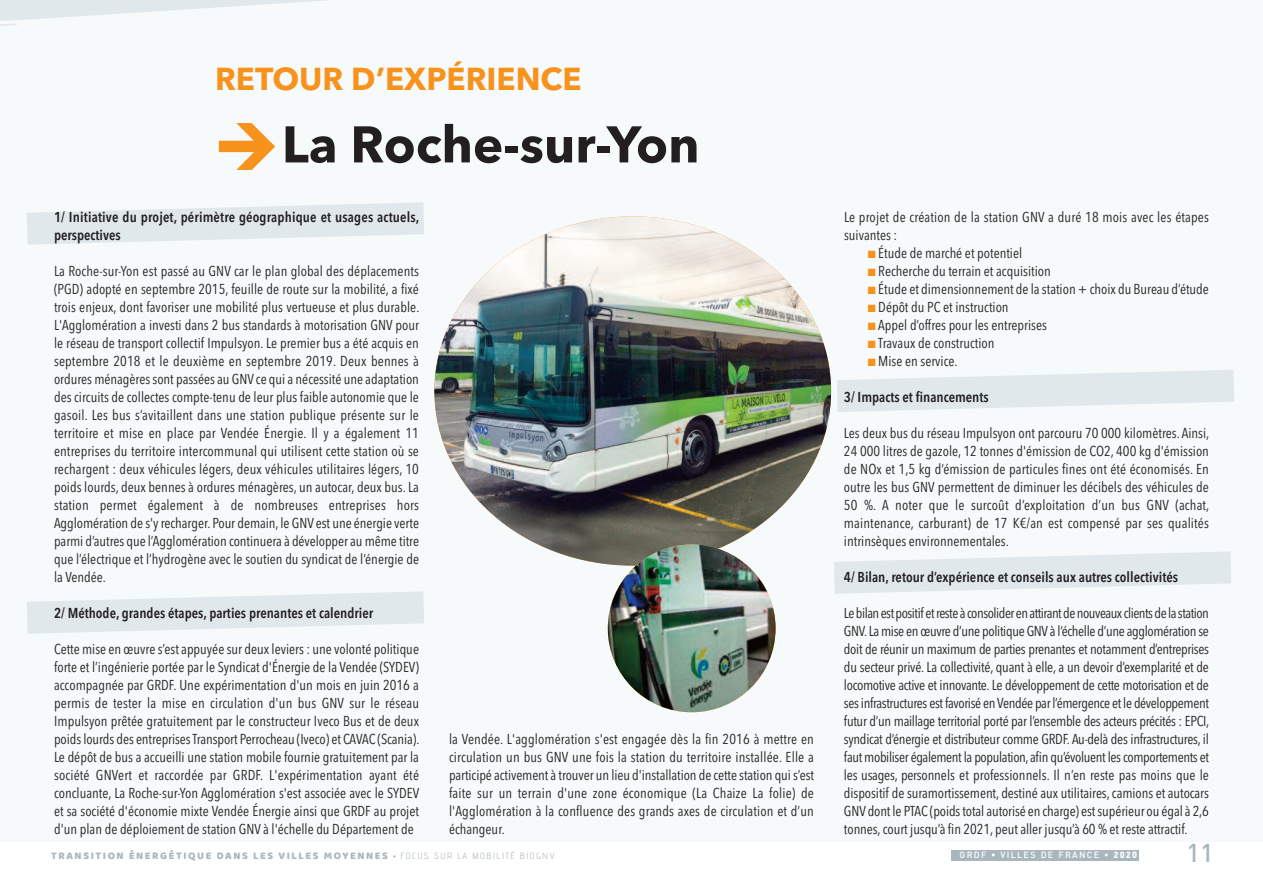
<style>
.page{position:relative;width:1263px;height:893px;background:#fff}
.page>*{position:absolute;margin:0;border:0;box-sizing:border-box;transform-origin:0 0}
.t1{font:700 51px "Avenir Next";color:#231f20}
.t2{font:700 31.5px "Avenir Next";color:#f7931d}
.t3{font:500 25.5px "DIN Pro";color:#a8b6be}
.t4{font:14.25px/18px "Avenir Next Condensed";color:#231f20;text-align:justify}
.t5{font:600 14.25px/18px "Avenir Next Condensed";color:#231f20}
.t6{font:10.5px "Baloo";letter-spacing:.15em;color:#a8b6be}
.t7{font:500 9px "DIN Pro";letter-spacing:.145em;color:#fff}
.s1{font-family:"Travelcons";font-weight:400;font-size:54px;color:#f7931d}
.s2{color:#f7931d}
.s3{font-size:9px}
.s4{font-family:"Advent Pro";font-size:9px}
.s5{font-weight:900}
</style>
<div class="page">
<div style="left:0;top:0;width:1263px;height:842px;background:#f7fafb"></div>
<div style="left:951px;top:850px;width:188px;height:10px;background:#a8b6be"></div>
<svg style="left:0;top:0;width:327px;height:21px;fill:#e2eaed"></svg>
<svg style="left:0;top:23px;width:17px;height:3px"></svg>
<svg style="left:837px;top:370px;width:397px;height:42px"></svg>
<svg style="left:27px;top:202px;width:397px;height:43px"></svg>
<svg style="left:27px;top:591px;width:397px;height:43px"></svg>
<svg style="left:834px;top:551px;width:397px;height:43px"></svg>
<img style="left:434px;top:216px;width:397px;height:349px;border-radius:50%">
<img style="left:608px;top:544px;width:168px;height:168px;border-radius:50%">
<h2 class="t2" style="left:215px;top:52px;width:368px">RETOUR D’EXPÉRIENCE</h2>
<h1 class="t1" style="left:215px;top:100px;width:486px"><span class="s1">1</span>La Roche-sur-Yon</h1>
<p class="t5" style="left:54px;top:207px;width:367px">1/ Initiative du projet, périmètre géographique et usages actuels, perspectives</p>
<p class="t4" style="left:54px;top:261px;width:367px">La Roche-sur-Yon est passé au GNV car le plan global des déplacements (PGD) adopté en septembre 2015, feuille de route sur la mobilité, a fixé trois enjeux, dont favoriser une mobilité plus vertueuse et plus durable.<br>L'Agglomération a investi dans 2 bus standards à motorisation GNV pour le réseau de transport collectif Impulsyon. Le premier bus a été acquis en septembre 2018 et le deuxième en septembre 2019. Deux bennes à ordures ménagères sont passées au GNV ce qui a nécessité une adaptation des circuits de collectes compte-tenu de leur plus faible autonomie que le gasoil. Les bus s’avitaillent dans une station publique présente sur le territoire et mise en place par Vendée énergie. Il y a également 11 entreprises du territoire intercommunal qui utilisent cette station où se rechargent : deux véhicules légers, deux véhicules utilitaires légers, 10 poids lourds, deux bennes à ordures ménagères, un autocar, deux bus. La station permet également à de nombreuses entreprises hors Agglomération de s'y recharger. Pour demain, le GNV est une énergie verte parmi d’autres que l’Agglomération continuera à développer au même titre que l’électrique et l’hydrogène avec le soutien du syndicat de l’énergie de la Vendée.</p>
<p class="t5" style="left:54px;top:603px;width:321px">2/ Méthode, grandes étapes, parties prenantes et calendrier</p>
<p class="t4" style="left:54px;top:639px;width:367px">Cette mise en œuvre s’est appuyée sur deux leviers : une volonté politique forte et l’ingénierie portée par le Syndicat d'énergie de la Vendée (SYDEV) accompagnée par GRDF. Une expérimentation d'un mois en juin 2016 a permis de tester la mise en circulation d'un bus GNV sur le réseau Impulsyon prêtée gratuitement par le constructeur Iveco Bus et de deux poids lourds des entreprisesTransport Perrocheau (Iveco) et CAVAC (Scania).<br>Le dépôt de bus a accueilli une station mobile fournie gratuitement par la société GNVert et raccordée par GRDF. L'expérimentation ayant été concluante, La Roche-sur-Yon Agglomération s'est associée avec le SYDEV et sa société d'économie mixte Vendée énergie ainsi que GRDF au projet d'un plan de déploiement de station GNV à l'échelle du Département de</p>
<p class="t4" style="left:449px;top:729px;width:366px">la Vendée. L'agglomération s'est engagée dès la fin 2016 à mettre en circulation un bus GNV une fois la station du territoire installée. Elle a participé activement à trouver un lieu d'installation de cette station qui s’est faite sur un terrain d'une zone économique (La Chaize La folie) de l'Agglomération à la confluence des grands axes de circulation et d’un échangeur.</p>
<p class="t4" style="left:844px;top:207px;width:366px">Le projet de création de la station GNV a duré 18 mois avec les étapes suivantes :</p>
<p class="t4" style="left:868px;top:243px;width:156px"><span class="s2">■</span> étude de marché et potentiel</p>
<p class="t4" style="left:868px;top:261px;width:184px"><span class="s2">■</span> Recherche du terrain et acquisition</p>
<p class="t4" style="left:868px;top:279px;width:342px"><span class="s2">■</span> étude et dimensionnement de la station + choix du Bureau d’étude</p>
<p class="t4" style="left:868px;top:297px;width:142px"><span class="s2">■</span> Dépôt du PC et instruction</p>
<p class="t4" style="left:868px;top:315px;width:180px"><span class="s2">■</span> Appel d’offres pour les entreprises</p>
<p class="t4" style="left:868px;top:333px;width:128px"><span class="s2">■</span> Travaux de construction</p>
<p class="t4" style="left:868px;top:351px;width:91px"><span class="s2">■</span> Mise en service.</p>
<p class="t5" style="left:844px;top:387px;width:146px">3/ Impacts et financements</p>
<p class="t4" style="left:844px;top:423px;width:367px">Les deux bus du réseau Impulsyon ont parcouru 70 000 kilomètres. Ainsi, 24 000 litres de gazole, 12 tonnes d'émission de CO2, 400 kg d'émission de NOx et 1,5 kg d’émission de particules fines ont été économisés. En outre les bus GNV permettent de diminuer les décibels des véhicules de 50 %. A noter que le surcoût d’exploitation d’un bus GNV (achat, maintenance, carburant) de 17 K€/an est compensé par ses qualités intrinsèques environnementales.</p>
<p class="t5" style="left:844px;top:567px;width:336px">4/ Bilan, retour d’expérience et conseils aux autres collectivités</p>
<p class="t4" style="left:844px;top:603px;width:367px">Lebilanestpositif etresteàconsoliderenattirantdenouveauxclientsdelastation GNV.La mise en œuvre d’une politique GNV à l’échelle d’une agglomération se doit de réunir un maximum de parties prenantes et notamment d’entreprises du secteur privé. La collectivité, quant à elle, a un devoir d’exemplarité et de locomotive active et innovante. Le développement de cette motorisation et de ses infrastructures est favorisé en Vendée par l’émergence et le développement futur d’un maillage territorial porté par l’ensemble des acteurs précités : EPCI, syndicat d’énergie et distributeur comme GRDF. Au-delà des infrastructures, il faut mobiliser également la population, afin qu’évoluent les comportements et les usages, personnels et professionnels. Il n’en reste pas moins que le dispositif de suramortissement, destiné aux utilitaires, camions et autocars GNV dont le PTAC (poidstotal autorisé en charge) estsupérieur ou égal à 2,6 tonnes,court jusqu’à fin 2021, peut aller jusqu’à 60 % et reste attractif.</p>
<p class="t6" style="left:51px;top:849px;width:505px">TRANSITION ÉNERGÉTIQUE DANS LES VILLES MOYENNES <span class="s3">•</span> <span class="s4">FOCUS SUR LA MOBILITÉ BIOGNV</span></p>
<p class="t7" style="left:959px;top:852px;width:179px">GRDF • VILLES DE FRANCE • <span class="s5">2020</span></p>
<h3 class="t3" style="left:1186px;top:844px;width:29px">11</h3>
</div>
